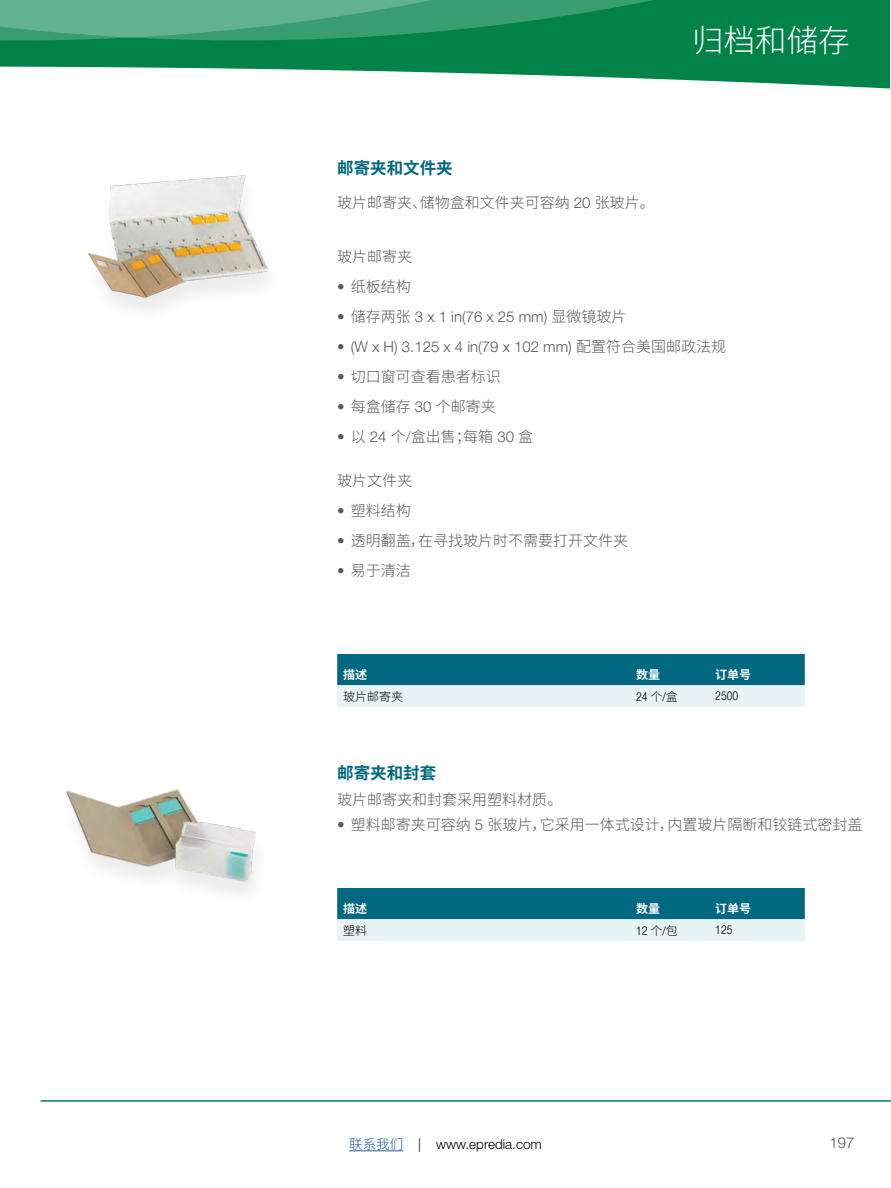
<style>
.page{position:relative;width:891px;height:1188px;background:#fff}
.page>*{position:absolute;margin:0;border:0;box-sizing:border-box;transform-origin:0 0}
.t1{font:300 31.5px "Noto Sans CJ Ksc";color:#fff}
.t2{font:700 16.5px "Noto Sans CJ Ksc";color:#006880}
.t3{font:300 15px "Noto Sans CJ Ksc";color:#58595b}
.t4{font:300 15px "Helvetica Neue LT Std";color:#58595b}
.t5{font:300 13.5px "Helvetica Neue LT Std";color:#000}
.t6{font:300 condensed 12px "Helvetica Neue LT Pro";color:#000}
.t7{font:700 12px "Noto Sans CJ Ksc";color:#fff}
.t8{font:300 12px "Noto Sans CJ Ksc";color:#000}
.s1{font-family:"Helvetica Neue LT Std"}
.s2{font-family:"Noto Sans CJ Ksc"}
.s3{font-family:"Noto Sans CJ Ksc";font-stretch:normal}
.s4{font-family:"Noto Sans CJ Ksc";color:#215e9e}
</style>
<div class="page">
<hr style="left:349px;top:1150px;width:54px;height:1px;background:#215e9e">
<hr style="left:40px;top:1100px;width:851px;height:2px;background:#008249">
<div style="left:0;top:0;width:890px;height:102px;background:#008249"></div>
<svg style="left:0;top:67px;width:890px;height:35px;fill:#fff"></svg>
<svg style="left:0;top:0;width:653px;height:40px"></svg>
<img style="left:88px;top:175px;width:181px;height:135px">
<svg style="left:337px;top:654px;width:468px;height:53px;background:#60a1b0"></svg>
<img style="left:66px;top:789px;width:190px;height:104px">
<svg style="left:337px;top:888px;width:468px;height:53px;background:#60a1b0"></svg>
<h1 class="t1" style="left:692px;top:23px;width:159px">归档和储存</h1>
<p class="t2" style="left:337px;top:158px;width:117px">邮寄夹和文件夹</p>
<p class="t3" style="left:337px;top:194px;width:319px">玻片邮寄夹、储物盒和文件夹可容纳 <span class="s1">20</span> 张玻片。</p>
<p class="t3" style="left:337px;top:248px;width:76px">玻片邮寄夹</p>
<p class="t3" style="left:337px;top:278px;width:75px"><span class="s1">•</span> 纸板结构</p>
<p class="t4" style="left:337px;top:307px;width:291px">• <span class="s2">储存两张</span> 3 x 1 in(76 x 25 mm) <span class="s2">显微镜玻片</span></p>
<p class="t4" style="left:337px;top:337px;width:390px">• (W x H) 3.125 x 4 in(79 x 102 mm) <span class="s2">配置符合美国邮政法规</span></p>
<p class="t3" style="left:337px;top:368px;width:165px"><span class="s1">•</span> 切口窗可查看患者标识</p>
<p class="t3" style="left:337px;top:398px;width:160px"><span class="s1">•</span> 每盒储存 <span class="s1">30</span> 个邮寄夹</p>
<p class="t3" style="left:337px;top:428px;width:198px"><span class="s1">•</span> 以 <span class="s1">24</span> 个<span class="s1">/</span>盒出售；每箱 <span class="s1">30</span> 盒</p>
<p class="t3" style="left:337px;top:472px;width:76px">玻片文件夹</p>
<p class="t3" style="left:337px;top:502px;width:75px"><span class="s1">•</span> 塑料结构</p>
<p class="t3" style="left:337px;top:532px;width:292px"><span class="s1">•</span> 透明翻盖，在寻找玻片时不需要打开文件夹</p>
<p class="t3" style="left:337px;top:562px;width:75px"><span class="s1">•</span> 易于清洁</p>
<p class="t7" style="left:343px;top:668px;width:25px">描述</p>
<p class="t7" style="left:636px;top:668px;width:25px">数量</p>
<p class="t7" style="left:715px;top:668px;width:37px">订单号</p>
<p class="t8" style="left:343px;top:690px;width:61px">玻片邮寄夹</p>
<p class="t6" style="left:636px;top:690px;width:43px">24 <span class="s3">个</span>/<span class="s3">盒</span></p>
<p class="t6" style="left:715px;top:689px;width:25px">2500</p>
<p class="t2" style="left:337px;top:763px;width:100px">邮寄夹和封套</p>
<p class="t3" style="left:337px;top:791px;width:227px">玻片邮寄夹和封套采用塑料材质。</p>
<p class="t3" style="left:337px;top:816px;width:527px"><span class="s1">•</span> 塑料邮寄夹可容纳 <span class="s1">5</span> 张玻片，它采用一体式设计，内置玻片隔断和铰链式密封盖</p>
<p class="t7" style="left:343px;top:902px;width:25px">描述</p>
<p class="t7" style="left:636px;top:902px;width:25px">数量</p>
<p class="t7" style="left:715px;top:902px;width:37px">订单号</p>
<p class="t8" style="left:343px;top:924px;width:25px">塑料</p>
<p class="t6" style="left:636px;top:924px;width:43px">12 <span class="s3">个</span>/<span class="s3">包</span></p>
<p class="t6" style="left:715px;top:923px;width:19px">125</p>
<p class="t5" style="left:349px;top:1136px;width:194px"><span class="s4">联系我们</span> | www.epredia.com</p>
<p class="t4" style="left:829px;top:1134px;width:27px">197</p>
</div>
